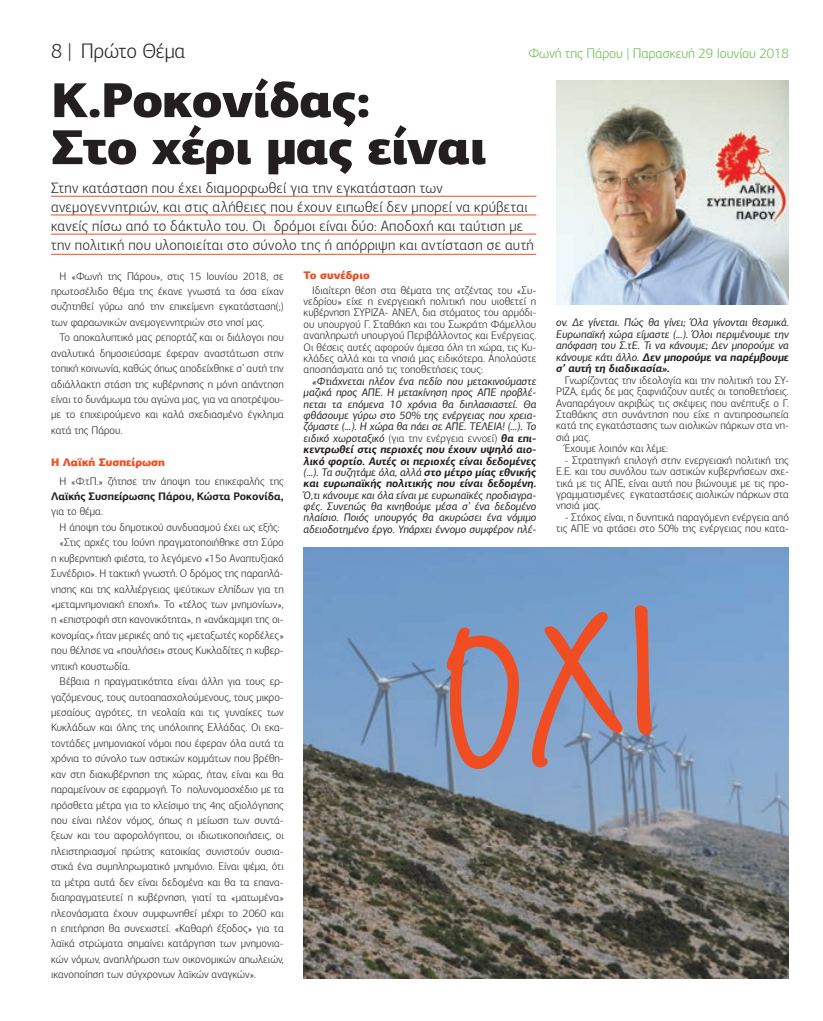
<style>
.page{position:relative;width:823px;height:1021px;background:#fff}
.page>*{position:absolute;margin:0;border:0;box-sizing:border-box;transform-origin:0 0}
.t1{font:900 49px/47px "PF Agora Sans Pro";letter-spacing:-.02em;color:#231f20;scale:1.04 1}
.t2{font:300 21px "PF Agora Sans Pro";letter-spacing:-.01em;color:#231f20}
.t3{font:300 15px/19px "PF Agora Sans Pro";letter-spacing:.015em;color:#231f20}
.t4{font:300 14px "PF Agora Sans Pro";letter-spacing:-.01em;color:#65bc47}
.t5{font:300 11px/11.4px "PF Agora Sans Pro";color:#231f20;text-align:justify}
.t6{font:italic 11px/11.4px "PF Agora Sans Pro";color:#231f20;text-align:justify}
.t7{font:700 11px "PF Agora Sans Pro";color:#231f20}
.t8{font:900 11px "PF Agora Sans Pro";color:#f04d22}
.s1{font-weight:300;font-style:normal}
.s2{font-weight:700}
</style>
<div class="page">
<img style="left:303px;top:547px;width:485px;height:431px">
<img style="left:556px;top:81px;width:232px;height:223px">
<hr style="left:51px;top:196px;width:485px;height:1px;background:#f04d22">
<hr style="left:51px;top:214px;width:485px;height:1px;background:#f04d22">
<hr style="left:51px;top:233px;width:485px;height:1px;background:#f04d22">
<hr style="left:51px;top:254px;width:485px;height:1px;background:#f04d22">
<svg style="left:432px;top:604px;width:240px;height:168px;background:#7ba0c8"></svg>
<h2 class="t2" style="left:51px;top:39px;width:136px">8 | Πρώτο Θέμα</h2>
<p class="t4" style="left:528px;top:45px;width:262px">Φωνή της Πάρου | Παρασκευή 29 Ιουνίου 2018</p>
<h1 class="t1" style="left:51px;top:77px;width:420px">Κ.Ροκονίδας:<br>Στο χέρι μας είναι</h1>
<p class="t3" style="left:51px;top:179px;width:484px">Στην κατάσταση που έχει διαμορφωθεί για την εγκατάσταση των ανεμογεννητριών, και στις αλήθειες που έχουν ειπωθεί δεν μπορεί να κρύβεται κανείς πίσω από το δάκτυλο του. Οι δρόμοι είναι δύο: Αποδοχή και ταύτιση με την πολιτική που υλοποιείται στο σύνολο της ή απόρριψη και αντίσταση σε αυτή</p>
<p class="t5" style="left:51px;top:268px;width:234px;line-height:15.4px;text-indent:9px">Η «Φωνή της Πάρου», στις 15 Ιουνίου 2018, σε πρωτοσέλιδο θέμα της έκανε γνωστά τα όσα είχαν συζητηθεί γύρω από την επικείμενη εγκατάσταση(;) των φαραωνικών ανεμογεννητριών στο νησί μας.</p>
<p class="t5" style="left:51px;top:330px;width:234px;line-height:15.4px;text-indent:9px">Το αποκαλυπτικό μας ρεπορτάζ και οι διάλογοι που αναλυτικά δημοσιεύσαμε έφεραν αναστάτωση στην τοπική κοινωνία, καθώς όπως αποδείχθηκε σ’ αυτή την αδιάλλακτη στάση της κυβέρνησης η μόνη απάντηση είναι το δυνάμωμα του αγώνα μας, για να αποτρέψου&shy;με το επιχειρούμενο και καλά σχεδιασμένο έγκλημα κατά της Πάρου.</p>
<p class="t8" style="left:51px;top:455px;width:115px">Η Λαϊκή Συσπείρωση</p>
<p class="t5" style="left:60px;top:475px;width:225px">Η «Φ.τΠ.» ζήτησε την άποψη του επικεφαλής της</p>
<p class="t7" style="left:51px;top:489px;width:234px">Λαϊκής Συσπείρωσης Πάρου, Κώστα Ροκονίδα,</p>
<p class="t5" style="left:51px;top:506px;width:53px">για το θέμα.</p>
<p class="t5" style="left:60px;top:521px;width:221px">Η άποψη του δημοτικού συνδυασμού έχει ως εξής:</p>
<p class="t5" style="left:60px;top:537px;width:225px">«Στις αρχές του Ιούνη πραγματοποιήθηκε στη Σύρο</p>
<p class="t5" style="left:51px;top:552px;width:234px">η κυβερνητική φιέστα, το λεγόμενο «15ο Αναπτυξιακό</p>
<p class="t5" style="left:51px;top:568px;width:234px">Συνέδριο». Η τακτική γνωστή. Ο δρόμος της παραπλά-</p>
<p class="t5" style="left:51px;top:583px;width:234px">νησης και της καλλιέργειας ψεύτικων ελπίδων για τη</p>
<p class="t5" style="left:51px;top:598px;width:234px">«μεταμνημονιακή εποχή». Το «τέλος των μνημονίων»,</p>
<p class="t5" style="left:51px;top:614px;width:234px">η «επιστροφή στη κανονικότητα», η «ανάκαμψη της οι-</p>
<p class="t5" style="left:51px;top:629px;width:234px">κονομίας» ήταν μερικές από τις «μεταξωτές κορδέλες»</p>
<p class="t5" style="left:51px;top:645px;width:234px">που θέλησε να «πουλήσει» στους Κυκλαδίτες η κυβερ-</p>
<p class="t5" style="left:51px;top:660px;width:80px">νητική κουστωδία.</p>
<p class="t5" style="left:60px;top:675px;width:225px">Βέβαια η πραγματικότητα είναι άλλη για τους ερ-</p>
<p class="t5" style="left:51px;top:691px;width:234px">γαζόμενους, τους αυτοαπασχολούμενους, τους μικρο-</p>
<p class="t5" style="left:51px;top:706px;width:234px">μεσαίους αγρότες, τη νεολαία και τις γυναίκες των</p>
<p class="t5" style="left:51px;top:722px;width:234px">Κυκλάδων και όλης της υπόλοιπης Ελλάδας. Οι εκα-</p>
<p class="t5" style="left:51px;top:737px;width:234px">τοντάδες μνημονιακοί νόμοι που έφεραν όλα αυτά τα</p>
<p class="t5" style="left:51px;top:753px;width:234px">χρόνια το σύνολο των αστικών κομμάτων που βρέθη-</p>
<p class="t5" style="left:51px;top:768px;width:234px">καν στη διακυβέρνηση της χώρας, ήταν, είναι και θα</p>
<p class="t5" style="left:51px;top:783px;width:234px">παραμείνουν σε εφαρμογή. Το πολυνομοσχέδιο με τα</p>
<p class="t5" style="left:51px;top:799px;width:234px">πρόσθετα μέτρα για το κλείσιμο της 4ης αξιολόγησης</p>
<p class="t5" style="left:51px;top:814px;width:234px">που είναι πλέον νόμος, όπως η μείωση των συντά-</p>
<p class="t5" style="left:51px;top:830px;width:234px">ξεων και του αφορολόγητου, οι ιδιωτικοποιήσεις, οι</p>
<p class="t5" style="left:51px;top:845px;width:234px">πλειστηριασμοί πρώτης κατοικίας συνιστούν ουσια-</p>
<p class="t5" style="left:51px;top:861px;width:234px">στικά ένα συμπληρωματικό μνημόνιο. Είναι ψέμα, ότι</p>
<p class="t5" style="left:51px;top:876px;width:234px">τα μέτρα αυτά δεν είναι δεδομένα και θα τα επανα-</p>
<p class="t5" style="left:51px;top:891px;width:234px">διαπραγματευτεί η κυβέρνηση, γιατί τα «ματωμένα»</p>
<p class="t5" style="left:51px;top:907px;width:234px">πλεονάσματα έχουν συμφωνηθεί μέχρι το 2060 και</p>
<p class="t5" style="left:51px;top:922px;width:234px">η επιτήρηση θα συνεχιστεί. «Καθαρή έξοδος» για τα</p>
<p class="t5" style="left:51px;top:938px;width:234px">λαϊκά στρώματα σημαίνει κατάργηση των μνημονια-</p>
<p class="t5" style="left:51px;top:953px;width:234px">κών νόμων, αναπλήρωση των οικονομικών απωλειών,</p>
<p class="t5" style="left:51px;top:968px;width:206px">ικανοποίηση των σύγχρονων λαϊκών αναγκών».</p>
<p class="t8" style="left:303px;top:268px;width:68px">Το συνέδριο</p>
<p class="t5" style="left:303px;top:284px;width:234px;text-indent:9px">Ιδιαίτερη θέση στα θέματα της ατζέντας του «Συ&shy;νεδρίου» είχε η ενεργειακή πολιτική που υιοθετεί η κυβέρνηση ΣΥΡΙΖΑ- ΑΝΕΛ, δια στόματος του αρμόδι&shy;ου υπουργού Γ. Σταθάκη και του Σωκράτη Φάμελλου αναπληρωτή υπουργού Περιβάλλοντος και Ενέργειας.<br>Οι θέσεις αυτές αφορούν άμεσα όλη τη χώρα, τις Κυ&shy;κλάδες αλλά και τα νησιά μας ειδικότερα. Απολαύστε αποσπάσματα από τις τοποθετήσεις τους:</p>
<p class="t6" style="left:303px;top:375px;width:234px;text-indent:9px">«Φτιάχνεται πλέον ένα πεδίο που μετακινούμαστε μαζικά προς ΑΠΕ. Η μετακίνηση προς ΑΠΕ προβλέ&shy;πεται τα επόμενα 10 χρόνια θα διπλασιαστεί. Θα φθάσουμε γύρω στο 50% της ενέργειας που χρεια&shy;ζόμαστε (…). Η χώρα θα πάει σε ΑΠΕ. ΤΕΛΕΙΑ! (…). Το ειδικό χωροταξικό <span class="s1">(για την ενέργεια εννοεί)</span> <span class="s2">θα επι&shy;κεντρωθεί στις περιοχές που έχουν υψηλό αιο&shy;λικό φορτίο. Αυτές οι περιοχές είναι δεδομένες </span>(…). Τα συζητάμε όλα, αλλά <span class="s2">στο μέτρο μίας εθνικής και ευρωπαϊκής πολιτικής που είναι δεδομένη.</span></p>
<p class="t6" style="left:303px;top:489px;width:234px">Ό,τι κάνουμε και όλα είναι με ευρωπαϊκές προδιαγρα&shy;φές. Συνεπώς θα κινηθούμε μέσα σ’ ένα δεδομένο πλαίσιο. Ποιός υπουργός θα ακυρώσει ένα νόμιμο αδειοδοτημένο έργο. Υπάρχει έννομο συμφέρον πλέ-</p>
<p class="t6" style="left:556px;top:317px;width:234px">ον. Δε γίνεται. Πώς θα γίνει; Όλα γίνονται θεσμικά.<br>Ευρωπαϊκή χώρα είμαστε (…). Όλοι περιμένουμε την απόφαση του Σ.τΕ. Τι να κάνουμε; Δεν μπορούμε να κάνουμε κάτι άλλο. <span class="s2">Δεν μπορούμε να παρέμβουμε σ’ αυτή τη διαδικασία».</span></p>
<p class="t5" style="left:564px;top:374px;width:225px">Γνωρίζοντας την ιδεολογία και την πολιτική του ΣΥ-</p>
<p class="t5" style="left:556px;top:386px;width:234px">ΡΙΖΑ, εμάς δε μας ξαφνιάζουν αυτές οι τοποθετήσεις.</p>
<p class="t5" style="left:556px;top:397px;width:234px">Αναπαράγουν ακριβώς τις σκέψεις που ανέπτυξε ο Γ.</p>
<p class="t5" style="left:556px;top:408px;width:234px">Σταθάκης στη συνάντηση που είχε η αντιπροσωπεία</p>
<p class="t5" style="left:556px;top:420px;width:234px">κατά της εγκατάστασης των αιολικών πάρκων στα νη-</p>
<p class="t5" style="left:556px;top:431px;width:36px">σιά μας.</p>
<p class="t5" style="left:564px;top:443px;width:105px">Έχουμε λοιπόν και λέμε:</p>
<p class="t5" style="left:556px;top:454px;width:234px;text-indent:9px">- Στρατηγική επιλογή στην ενεργειακή πολιτική της Ε.Ε. και του συνόλου των αστικών κυβερνήσεων σχε&shy;τικά με τις ΑΠΕ, είναι αυτή που βιώνουμε με τις προ&shy;γραμματισμένες εγκαταστάσεις αιολικών πάρκων στα νησιά μας.</p>
<p class="t5" style="left:556px;top:511px;width:234px;text-align:right">- Στόχος είναι, η δυνητικά παραγόμενη ενέργεια από τις ΑΠΕ να φτάσει στο 50% της ενέργειας που κατα-</p>
</div>
